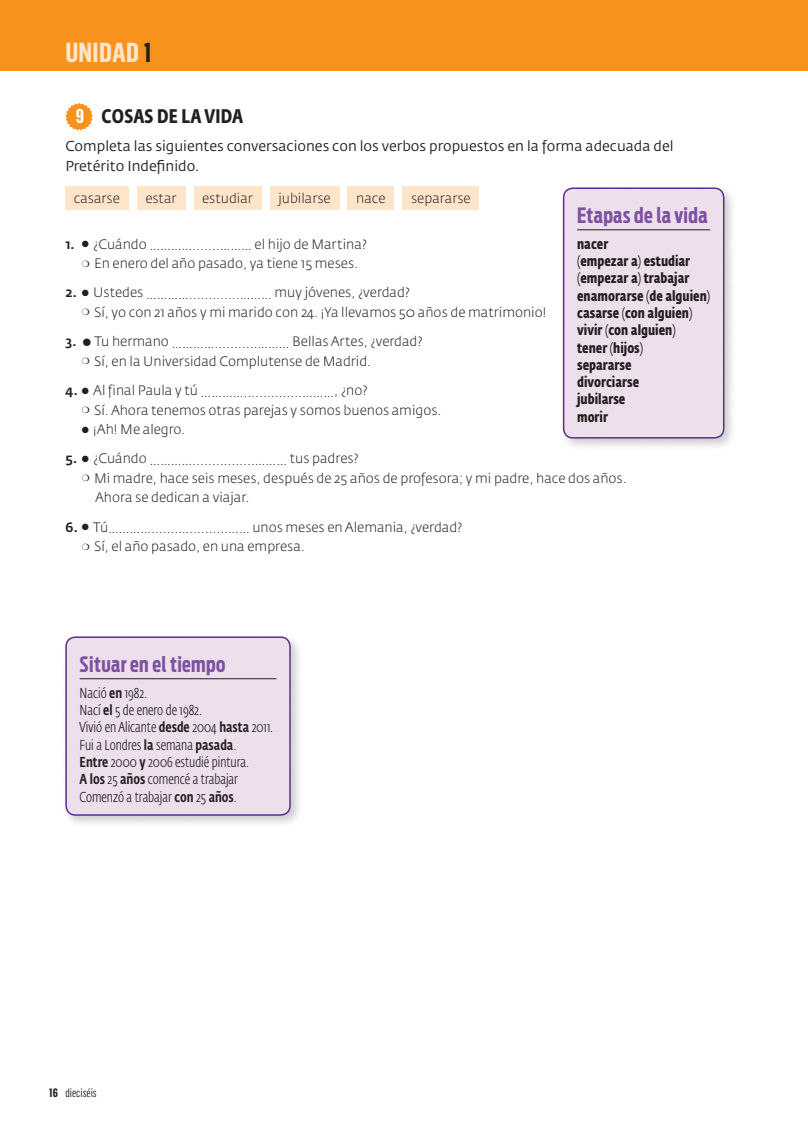
<style>
.page{position:relative;width:808px;height:1141px;background:#fff}
.page>*{position:absolute;margin:0;border:0;box-sizing:border-box;transform-origin:0 0}
.t1{font:700 27px "Flama Condensed";letter-spacing:.01em;color:#fee5ca}
.t2{font:700 21px "Antenna Extra Cond";letter-spacing:.02em;color:#7c51a1}
.t3{font:700 19.5px "Fedra Sans Cond Std";letter-spacing:.01em;color:#231f20}
.t4{font:300 14.25px/17.2px "Fedra Sans Cond Std";color:#231f20}
.t5{font:700 14.25px/17.2px "Fedra Sans Cond Std";color:#231f20}
.t6{font:14.25px/19.5px "Fedra Sans Std";color:#231f20}
.t7{font:300 13.5px/19.5px "Fedra Sans Std";color:#231f20}
.t8{font:12px "Flama Condensed";color:#231f20}
.s1{color:#231f20}
.s2{font-family:"Flama Condensed";color:#fff}
.s3{font-weight:500}
.s4{font-weight:300}
.s5{font-weight:700}
</style>
<div class="page">
<div style="left:0;top:0;width:808px;height:70px;background:#f7931d"></div>
<svg style="left:65px;top:103px;width:28px;height:27px"></svg>
<div style="left:65px;top:186px;width:63px;height:23px;background:#fee5ca"></div>
<div style="left:348px;top:186px;width:46px;height:23px;background:#fee5ca"></div>
<div style="left:137px;top:186px;width:48px;height:23px;background:#fee5ca"></div>
<div style="left:403px;top:186px;width:76px;height:23px;background:#fee5ca"></div>
<div style="left:194px;top:186px;width:67px;height:23px;background:#fee5ca"></div>
<div style="left:270px;top:186px;width:69px;height:23px;background:#fee5ca"></div>
<div style="left:559px;top:184px;width:178px;height:267px;background:#231f20;opacity:.23"></div>
<div style="left:564px;top:188px;width:160px;height:249px;background:#eedfed;border-radius:9px"></div>
<hr style="left:577px;top:229px;width:133px;height:1px;background:#231f20">
<div style="left:563px;top:187px;width:161px;height:251px;border:2px solid #5b2e91;border-radius:9px"></div>
<div style="left:62px;top:632px;width:242px;height:196px;background:#231f20;opacity:.23"></div>
<div style="left:66px;top:637px;width:224px;height:177px;background:#eedfed;border-radius:9px"></div>
<hr style="left:80px;top:678px;width:196px;height:1px;background:#231f20">
<div style="left:65px;top:636px;width:226px;height:179px;border:2px solid #5b2e91;border-radius:9px"></div>
<h1 class="t1" style="left:65px;top:35px;width:88px">Unidad <span class="s1">1</span></h1>
<h3 class="t3" style="left:76px;top:104px;width:169px"><span class="s2">9</span> Cosas de la vida</h3>
<p class="t6" style="left:65px;top:136px;width:610px">Completa las siguientes conversaciones con los verbos propuestos en la forma adecuada del<br>Pretérito Indefinido.</p>
<p class="t7" style="left:74px;top:188px;width:48px">casarse</p>
<p class="t7" style="left:145px;top:188px;width:33px">estar</p>
<p class="t7" style="left:202px;top:188px;width:52px">estudiar</p>
<p class="t7" style="left:278px;top:188px;width:54px">jubilarse</p>
<p class="t7" style="left:356px;top:188px;width:31px">nace</p>
<p class="t7" style="left:411px;top:188px;width:61px">separarse</p>
<p class="t7" style="left:65px;top:234px;width:303px;text-align:center"><span class="s3">1.</span> ● ¿Cuándo ………….......……… el hijo de Martina? ❍ En enero del año pasado, ya tiene 15 meses.</p>
<p class="t7" style="left:82px;top:283px;width:466px;text-indent:-17px"><span class="s3">2.</span> ● Ustedes ………….............……… muy jóvenes, ¿verdad?<br>❍ Sí, yo con 21 años y mi marido con 24. ¡Ya llevamos 50 años de matrimonio!</p>
<p class="t7" style="left:82px;top:331px;width:342px;text-indent:-17px"><span class="s3">3.</span> ● Tu hermano …………...........……… Bellas Artes, ¿verdad? ❍ Sí, en la Universidad Complutense de Madrid.</p>
<p class="t7" style="left:82px;top:382px;width:361px;line-height:18px;text-indent:-17px"><span class="s3">4.</span> ● Al final Paula y tú …………...............………, ¿no?<br>❍ Sí. Ahora tenemos otras parejas y somos buenos amigos.</p>
<p class="t7" style="left:82px;top:419px;width:105px">● ¡Ah! Me alegro.</p>
<p class="t7" style="left:82px;top:451px;width:546px;line-height:18px;text-indent:-16px"><span class="s3">5.</span> ● ¿Cuándo …………................……… tus padres?<br>❍ Mi madre, hace seis meses, después de 25 años de profesora; y mi padre, hace dos años.</p>
<p class="t7" style="left:95px;top:487px;width:156px">Ahora se dedican a viajar.</p>
<p class="t7" style="left:82px;top:517px;width:382px;text-indent:-17px"><span class="s3">6.</span> ● Tú………….......…..........…… unos meses en Alemania, ¿verdad? ❍ Sí, el año pasado, en una empresa.</p>
<h2 class="t2" style="left:577px;top:203px;width:132px">Etapas de la vida</h2>
<p class="t5" style="left:577px;top:235px;width:135px">nacer<br><span class="s4">(</span>empezar a<span class="s4">)</span> estudiar <span class="s4">(</span>empezar a<span class="s4">)</span> trabajar enamorarse <span class="s4">(</span>de alguien<span class="s4">) </span>casarse <span class="s4">(</span>con alguien<span class="s4">) </span>vivir <span class="s4">(</span>con alguien<span class="s4">)<br></span>tener <span class="s4">(</span>hijos<span class="s4">)<br></span>separarse<br>divorciarse<br>jubilarse<br>morir</p>
<h2 class="t2" style="left:80px;top:651px;width:147px">Situar en el tiempo</h2>
<p class="t4" style="left:80px;top:684px;width:195px">Nació <span class="s3">en</span> 1982.<br>Nací <span class="s3">el</span> 5 de enero de 1982.<br>Vivió en Alicante <span class="s3">desde</span> 2004 <span class="s3">hasta</span> 2011.<br>Fui a Londres <span class="s3">la</span> semana <span class="s3">pasada</span>.<br><span class="s3">Entre</span> 2000 <span class="s3">y</span> 2006 estudié pintura.<br><span class="s3">A los</span> 25 <span class="s3">años</span> comencé a trabajar<br>Comenzó a trabajar <span class="s3">con</span> 25 <span class="s3">años</span>.</p>
<p class="t8" style="left:49px;top:1085px;width:49px"><span class="s5">16</span> dieciséis</p>
</div>
